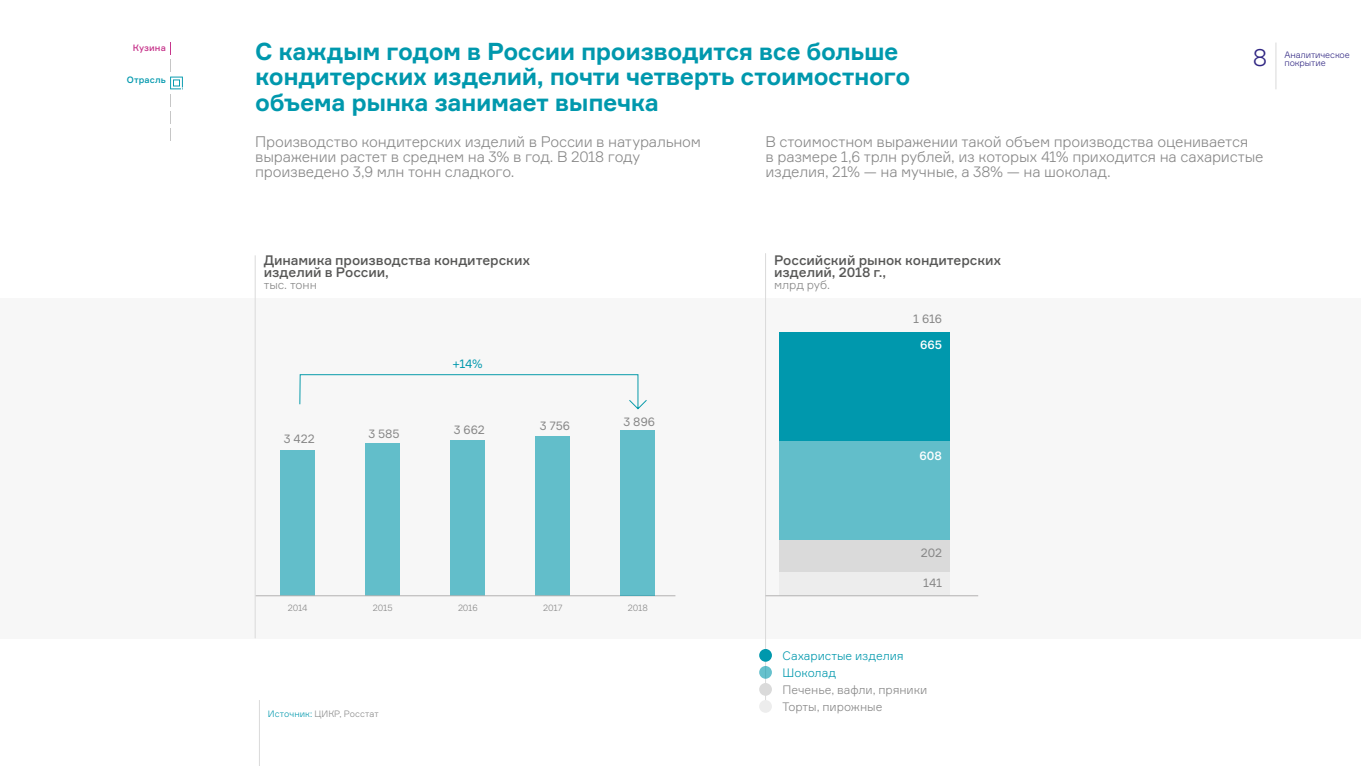
<style>
.page{position:relative;width:1361px;height:766px;background:#fff}
.page>*{position:absolute;margin:0;border:0;box-sizing:border-box;transform-origin:0 0}
.t1{font:700 24px/25.5px "Formular";letter-spacing:-.02em;color:#0098ad}
.t2{font:300 24px "Formular";color:#312783}
.t3{font:300 15px/15px "Formular";letter-spacing:-.01em;color:#878787}
.t4{font:500 13.5px/12px "Formular";letter-spacing:-.01em;color:#575756}
.t5{font:300 12px/17px "Formular";letter-spacing:-.005em;color:#878787}
.t6{font:12px "Formular";letter-spacing:-.005em;color:#878787}
.t7{font:300 12px "Formular";color:#0098ad}
.t8{font:500 12px "Formular";letter-spacing:.005em;color:#fff}
.t9{font:12px "Formular";color:#0098ad}
.t10{font:300 9px "Formular";letter-spacing:-.01em;color:#878787}
.t11{font:300 9px "Formular";letter-spacing:-.01em;color:#312783}
.t12{font:500 9px "Formular";letter-spacing:.01em;color:#0098ad}
.t13{font:500 9px "Formular";letter-spacing:.005em;color:#c7368c}
.s1{color:#0098ad}
</style>
<div class="page">
<div style="left:0;top:298px;width:1361px;height:340px;background:#f7f7f7"></div>
<hr style="left:1275px;top:43px;width:1px;height:46px;background:#dadada">
<svg style="left:170px;top:43px;width:13px;height:97px"></svg>
<hr style="left:259px;top:699px;width:1px;height:66px;background:#dadada">
<div style="left:281px;top:450px;width:34px;height:145px;background:#62beca"></div>
<div style="left:366px;top:443px;width:34px;height:152px;background:#62beca"></div>
<div style="left:451px;top:440px;width:34px;height:155px;background:#62beca"></div>
<div style="left:536px;top:436px;width:34px;height:159px;background:#62beca"></div>
<hr style="left:255px;top:595px;width:420px;height:1px;background:#b3b2b2">
<hr style="left:255px;top:255px;width:1px;height:383px;background:#dadada">
<div style="left:621px;top:430px;width:34px;height:165px;background:#62beca"></div>
<hr style="left:765px;top:253px;width:1px;height:457px;background:#dadada">
<div style="left:779px;top:539px;width:170px;height:33px;background:#dadada"></div>
<div style="left:759px;top:648px;width:13px;height:13px;background:#0098ad;border-radius:50%"></div>
<div style="left:759px;top:682px;width:13px;height:13px;background:#dadada;border-radius:50%"></div>
<div style="left:759px;top:699px;width:13px;height:13px;background:#ededed;border-radius:50%"></div>
<div style="left:779px;top:572px;width:170px;height:23px;background:#ededed"></div>
<hr style="left:765px;top:595px;width:213px;height:1px;background:#b3b2b2">
<svg style="left:299px;top:374px;width:348px;height:36px"></svg>
<svg style="left:759px;top:665px;width:13px;height:13px"></svg>
<div style="left:779px;top:440px;width:170px;height:99px;background:#62beca"></div>
<div style="left:779px;top:332px;width:170px;height:108px;background:#0098ad"></div>
<p class="t13" style="left:133px;top:42px;width:34px">Кузина</p>
<p class="t12" style="left:127px;top:74px;width:40px">Отрасль</p>
<h1 class="t1" style="left:255px;top:38px;width:645px">С каждым годом в России производится все больше</h1>
<h1 class="t1" style="left:255px;top:63px;width:656px">кондитерских изделий, почти четверть стоимостного объема рынка занимает выпечка</h1>
<h1 class="t2" style="left:1253px;top:43px;width:16px">8</h1>
<p class="t11" style="left:1284px;top:50px;width:67px">Аналитическое</p>
<p class="t11" style="left:1284px;top:57px;width:43px">покрытие</p>
<p class="t3" style="left:255px;top:134px;width:447px">Производство кондитерских изделий в России в натуральном выражении растет в среднем на 3% в год. В 2018 году произведено 3,9 млн тонн сладкого.</p>
<p class="t3" style="left:765px;top:134px;width:499px">В стоимостном выражении такой объем производства оценивается<br>в размере 1,6 трлн рублей, из которых 41% приходится на сахаристые изделия, 21% — на мучные, а 38% — на шоколад.</p>
<p class="t4" style="left:264px;top:254px;width:268px">Динамика производства кондитерских изделий в России,</p>
<p class="t5" style="left:264px;top:276px;width:55px">тыс. тонн</p>
<p class="t9" style="left:452px;top:356px;width:32px">+14%</p>
<p class="t6" style="left:284px;top:431px;width:32px">3 422</p>
<p class="t6" style="left:368px;top:426px;width:33px">3 585</p>
<p class="t6" style="left:454px;top:422px;width:32px">3 662</p>
<p class="t6" style="left:540px;top:418px;width:32px">3 756</p>
<p class="t6" style="left:623px;top:414px;width:33px">3 896</p>
<p class="t10" style="left:288px;top:602px;width:21px">2014</p>
<p class="t10" style="left:373px;top:602px;width:21px">2015</p>
<p class="t10" style="left:458px;top:602px;width:21px">2016</p>
<p class="t10" style="left:268px;top:708px;width:112px"><span class="s1">Источник:</span> ЦИКР, Росстат</p>
<p class="t10" style="left:543px;top:602px;width:21px">2017</p>
<p class="t10" style="left:628px;top:602px;width:21px">2018</p>
<p class="t4" style="left:774px;top:254px;width:229px">Российский рынок кондитерских изделий, 2018 г.,</p>
<p class="t5" style="left:774px;top:276px;width:57px">млрд руб.</p>
<p class="t6" style="left:913px;top:312px;width:30px">1 616</p>
<p class="t8" style="left:920px;top:337px;width:24px">665</p>
<p class="t8" style="left:919px;top:448px;width:24px">608</p>
<p class="t6" style="left:921px;top:545px;width:23px">202</p>
<p class="t6" style="left:923px;top:575px;width:20px">141</p>
<p class="t7" style="left:782px;top:647px;width:123px">Сахаристые изделия</p>
<p class="t5" style="left:782px;top:680px;width:146px">Печенье, вафли, пряники<br>Торты, пирожные</p>
<p class="t7" style="left:782px;top:665px;width:55px">Шоколад</p>
</div>
